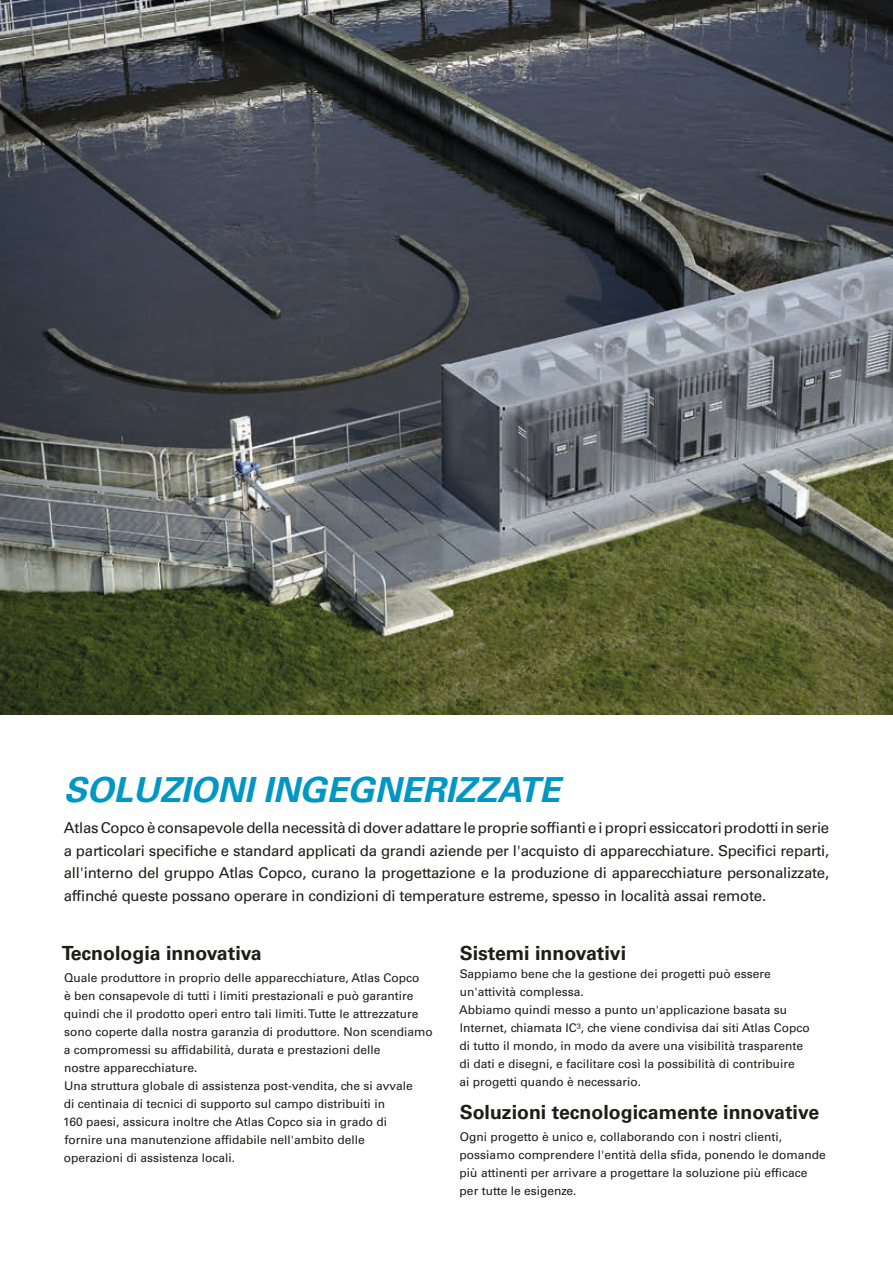
<style>
.page{position:relative;width:893px;height:1263px;background:#fff}
.page>*{position:absolute;margin:0;border:0;box-sizing:border-box;transform-origin:0 0}
.t1{font:italic 700 34.5px "Univers LT Std";color:#0097c4}
.t2{font:700 19.5px "Univers LT Std";color:#1d1d1b}
.t3{font:15px/22.5px "Univers LT Std";letter-spacing:-.015em;color:#1d1d1b;text-align:justify}
.t4{font:12px/18px "Univers LT Std";color:#1d1d1b}
</style>
<div class="page">
<img style="left:0;top:0;width:893px;height:714px">
<h1 class="t1" style="left:64px;top:770px;width:498px">SOLUZIONI INGEGNERIZZATE</h1>
<p class="t3" style="left:64px;top:817px;width:767px">Atlas Copco è consapevole della necessità di dover adattare le proprie soffianti e i propri essiccatori prodotti in serie a particolari specifiche e standard applicati da grandi aziende per l'acquisto di apparecchiature. Specifici reparti, all'interno del gruppo Atlas Copco, curano la progettazione e la produzione di apparecchiature personalizzate, affinché queste possano operare in condizioni di temperature estreme, spesso in località assai remote.</p>
<h2 class="t2" style="left:62px;top:942px;width:201px">Tecnologia innovativa</h2>
<p class="t4" style="left:63px;top:969px;width:371px">Quale produttore in proprio delle apparecchiature, Atlas Copco<br>è ben consapevole di tutti i limiti prestazionali e può garantire quindi che il prodotto operi entro tali limiti. Tutte le attrezzature sono coperte dalla nostra garanzia di produttore. Non scendiamo a compromessi su affidabilità, durata e prestazioni delle<br>nostre apparecchiature.<br>Una struttura globale di assistenza post-vendita, che si avvale<br>di centinaia di tecnici di supporto sul campo distribuiti in<br>160 paesi, assicura inoltre che Atlas Copco sia in grado di<br>fornire una manutenzione affidabile nell'ambito delle<br>operazioni di assistenza locali.</p>
<h2 class="t2" style="left:460px;top:942px;width:168px">Sistemi innovativi</h2>
<p class="t4" style="left:459px;top:965px;width:352px">Sappiamo bene che la gestione dei progetti può essere un'attività complessa.<br>Abbiamo quindi messo a punto un'applicazione basata su Internet, chiamata IC³, che viene condivisa dai siti Atlas Copco di tutto il mondo, in modo da avere una visibilità trasparente di dati e disegni, e facilitare così la possibilità di contribuire<br>ai progetti quando è necessario.</p>
<h2 class="t2" style="left:460px;top:1100px;width:361px">Soluzioni tecnologicamente innovative</h2>
<p class="t4" style="left:460px;top:1127px;width:368px">Ogni progetto è unico e, collaborando con i nostri clienti, possiamo comprendere l'entità della sfida, ponendo le domande più attinenti per arrivare a progettare la soluzione più efficace per tutte le esigenze.</p>
</div>
